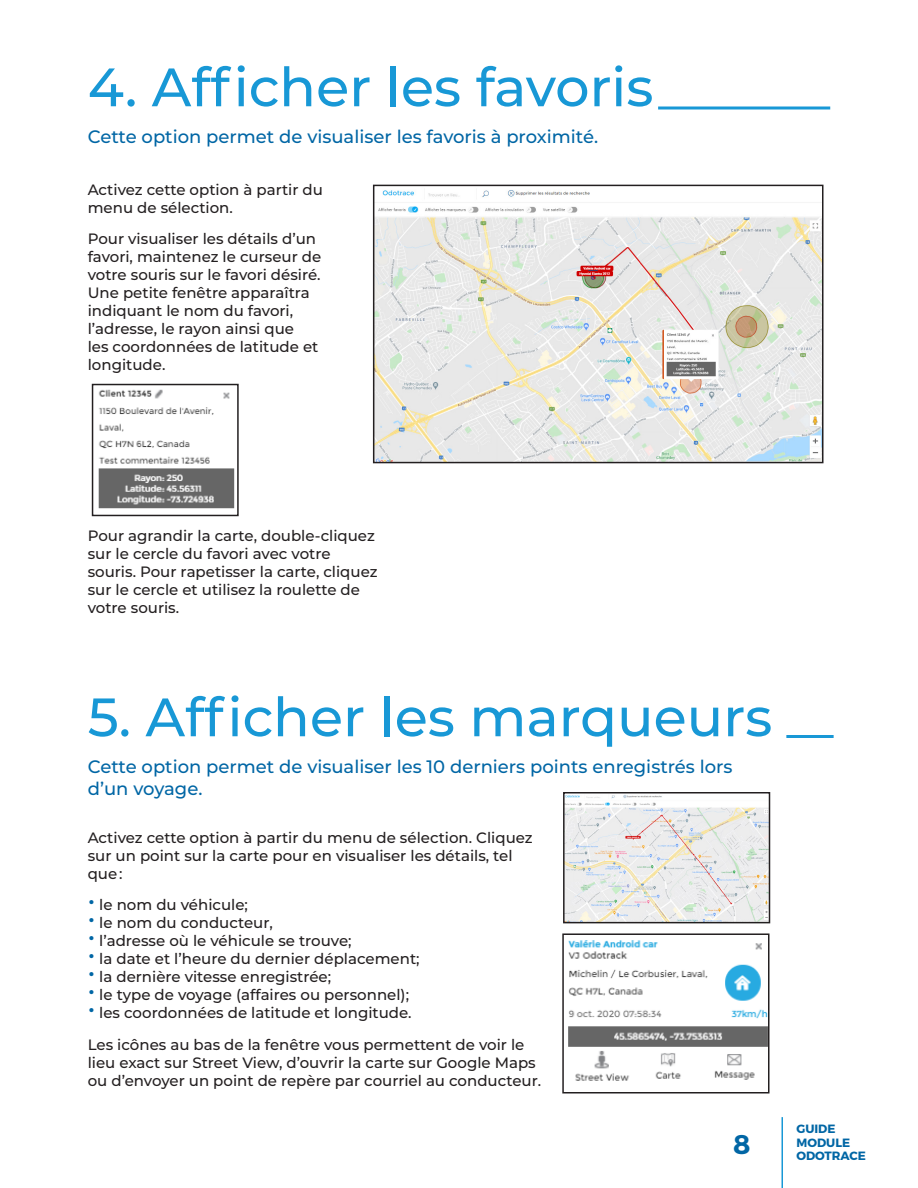
<style>
.page{position:relative;width:918px;height:1188px;background:#fff}
.page>*{position:absolute;margin:0;border:0;box-sizing:border-box;transform-origin:0 0}
.t1{font:500 54px "Montserrat";color:#1898d6}
.t2{font:700 27px "Montserrat";color:#0166a5}
.t3{font:500 18px/21.6px "Montserrat";color:#0166a5}
.t4{font:500 15px/18px "Montserrat";color:#231f20}
.t5{font:700 12px/13.5px "Montserrat";color:#0166a5}
.s1{font-size:22.5px;color:#0166a5}
</style>
<div class="page">
<hr style="left:782px;top:1117px;width:1px;height:71px;background:#1898d6">
<svg style="left:658px;top:106px;width:172px;height:4px"></svg>
<img style="left:376px;top:190px;width:445px;height:270px">
<div style="left:373px;top:185px;width:451px;height:278px;border:2px solid #231f20"></div>
<img style="left:98px;top:389px;width:137px;height:120px">
<div style="left:92px;top:384px;width:147px;height:132px;border:2px solid #231f20"></div>
<hr style="left:786px;top:735px;width:48px;height:3px;background:#1898d6">
<img style="left:566px;top:795px;width:201px;height:125px">
<div style="left:563px;top:792px;width:207px;height:131px;border:2px solid #231f20"></div>
<img style="left:568px;top:940px;width:199px;height:141px">
<div style="left:562px;top:933px;width:208px;height:161px;border:2px solid #231f20"></div>
<h1 class="t1" style="left:88px;top:49px;width:567px">4. Afficher les favoris</h1>
<p class="t3" style="left:88px;top:126px;width:512px">Cette option permet de visualiser les favoris à proximité.</p>
<p class="t4" style="left:88px;top:180px;width:237px">Activez cette option à partir du menu de sélection.</p>
<p class="t4" style="left:88px;top:229px;width:235px">Pour visualiser les détails d’un favori, maintenez le curseur de votre souris sur le favori désiré.<br>Une petite fenêtre apparaîtra indiquant le nom du favori, l’adresse, le rayon ainsi que<br>les coordonnées de latitude et longitude.</p>
<p class="t4" style="left:88px;top:526px;width:291px">Pour agrandir la carte, double-cliquez sur le cercle du favori avec votre souris. Pour rapetisser la carte, cliquez sur le cercle et utilisez la roulette de votre souris.</p>
<h1 class="t1" style="left:88px;top:679px;width:686px">5. Afficher les marqueurs</h1>
<p class="t3" style="left:88px;top:756px;width:646px">Cette option permet de visualiser les 10 derniers points enregistrés lors d’un voyage.</p>
<p class="t4" style="left:88px;top:828px;width:447px">Activez cette option à partir du menu de sélection. Cliquez sur un point sur la carte pour en visualiser les détails, tel que :</p>
<p class="t4" style="left:88px;top:895px;width:162px"><span class="s1">•</span> le nom du véhicule;</p>
<p class="t4" style="left:88px;top:913px;width:187px"><span class="s1">•</span> le nom du conducteur,</p>
<p class="t4" style="left:88px;top:931px;width:265px"><span class="s1">•</span> l’adresse où le véhicule se trouve;</p>
<p class="t4" style="left:88px;top:949px;width:333px"><span class="s1">•</span> la date et l’heure du dernier déplacement;</p>
<p class="t4" style="left:88px;top:967px;width:245px"><span class="s1">•</span> la dernière vitesse enregistrée;</p>
<p class="t4" style="left:88px;top:985px;width:323px"><span class="s1">•</span> le type de voyage (affaires ou personnel);</p>
<p class="t4" style="left:88px;top:996px;width:438px;line-height:31.5px"><span class="s1">•</span> les coordonnées de latitude et longitude.<br>Les icônes au bas de la fenêtre vous permettent de voir le</p>
<p class="t4" style="left:88px;top:1053px;width:455px">lieu exact sur Street View, d’ouvrir la carte sur Google Maps ou d’envoyer un point de repère par courriel au conducteur.</p>
<h2 class="t2" style="left:733px;top:1127px;width:19px">8</h2>
<p class="t5" style="left:796px;top:1122px;width:71px">GUIDE<br>MODULE<br>ODOTRACE</p>
</div>
